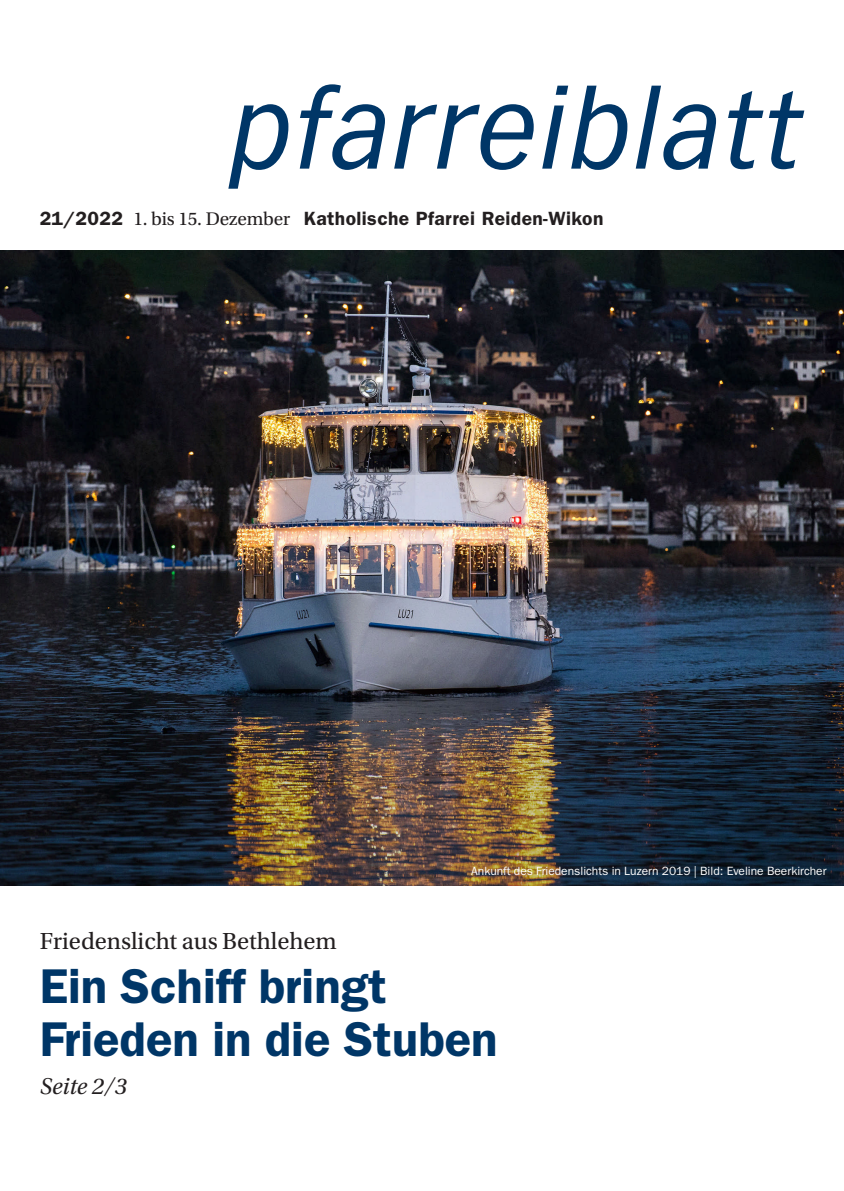
<style>
.page{position:relative;width:844px;height:1191px;background:#fff}
.page>*{position:absolute;margin:0;border:0;box-sizing:border-box;transform-origin:0 0}
.t1{font:600 49px/52.5px "ITC Franklin Gothic Std";color:#003667}
.t2{font:24.5px "Utopia Std";color:#231f20}
.t3{font:italic 24.15px "Utopia Std";color:#231f20}
.t4{font:600 19.25px "ITC Franklin Gothic Std";letter-spacing:.02em;color:#231f20}
.t5{font:11.9px "ITC Franklin Gothic Std";color:#fff}
.s1{font-family:"Utopia Std";font-weight:400}
</style>
<div class="page">
<img style="left:0;top:251px;width:843px;height:634px">
<svg style="left:228px;top:104px;width:60px;height:85px"></svg>
<svg style="left:299px;top:84px;width:86px;height:86px"></svg>
<svg style="left:394px;top:104px;width:139px;height:66px"></svg>
<svg style="left:542px;top:86px;width:85px;height:84px"></svg>
<svg style="left:635px;top:86px;width:80px;height:84px"></svg>
<svg style="left:728px;top:91px;width:76px;height:78px"></svg>
<h3 class="t4" style="left:40px;top:207px;width:565px">21/2022 <span class="s1">1. bis 15. Dezember</span> Katholische Pfarrei Reiden-Wikon</h3>
<p class="t5" style="left:471px;top:863px;width:357px">Ankunft des Friedenslichts in Luzern 2019 | Bild: Eveline Beerkircher</p>
<h2 class="t2" style="left:40px;top:928px;width:298px">Friedenslicht aus Bethlehem</h2>
<h1 class="t1" style="left:40px;top:960px;width:459px">Ein Schiff bringt<br>Frieden in die Stuben</h1>
<h3 class="t3" style="left:40px;top:1072px;width:88px">Seite 2/3</h3>
</div>
